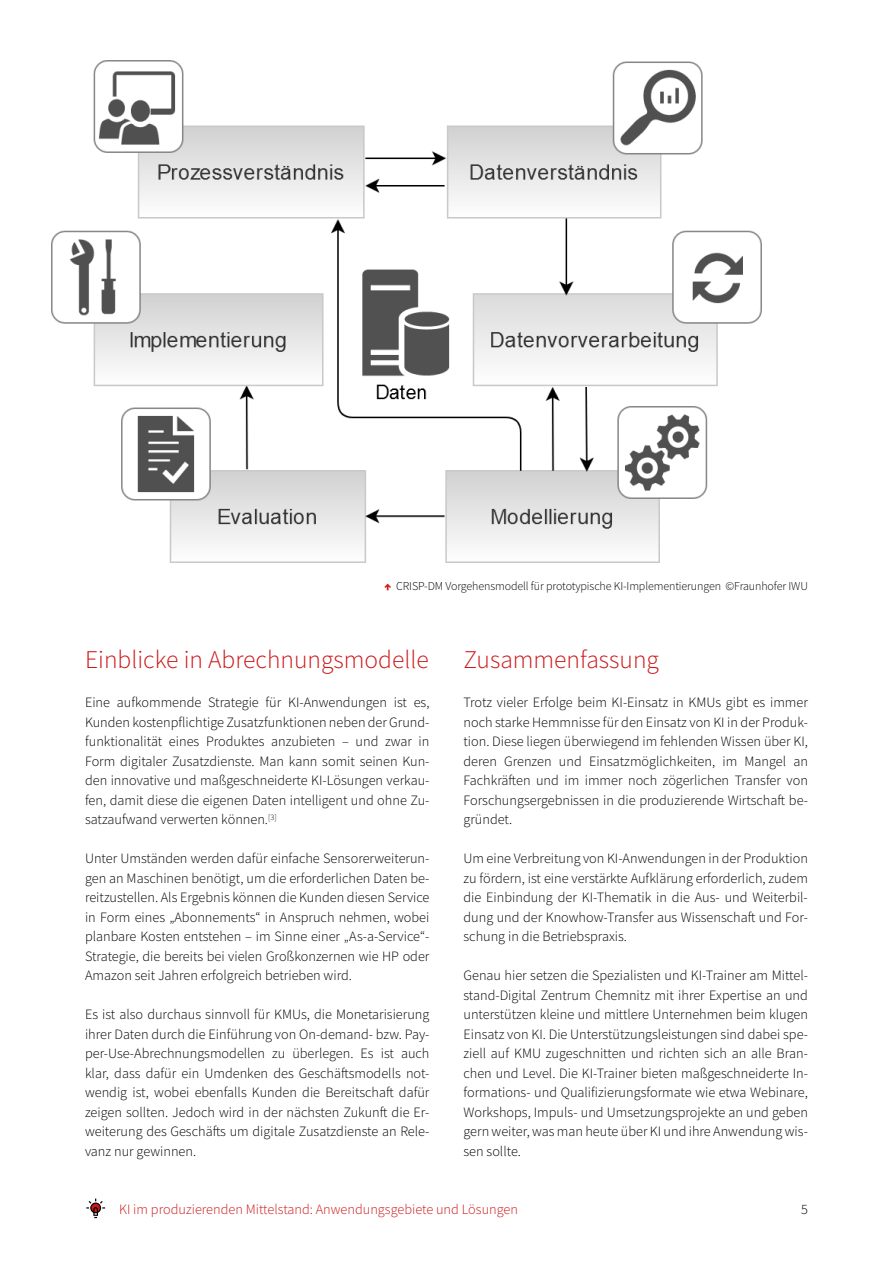
<style>
.page{position:relative;width:893px;height:1263px;background:#fff}
.page>*{position:absolute;margin:0;border:0;box-sizing:border-box;transform-origin:0 0}
.t1{font:300 25.5px "Source Sans Pro";color:#cd1719}
.t2{font:300 14.25px/19.5px "Source Sans Pro";color:#000;text-align:justify}
.t3{font:300 14.25px "Source Sans Pro";color:#cd1719}
.t4{font:300 12px "Source Sans Pro";letter-spacing:-.01em;color:#000}
.s1{font-weight:900;color:#cd1719}
</style>
<div class="page">
<img style="left:51px;top:61px;width:710px;height:501px">
<svg style="left:86px;top:1198px;width:19px;height:20px"></svg>
<p class="t4" style="left:384px;top:579px;width:425px"><span class="s1">↑</span> CRISP-DM Vorgehensmodell für prototypische KI-Implementierungen ©Fraunhofer IWU</p>
<h1 class="t1" style="left:85px;top:644px;width:345px">Einblicke in Abrechnungsmodelle</h1>
<p class="t2" style="left:85px;top:693px;width:346px">Eine aufkommende Strategie für KI-Anwendungen ist es, Kunden kostenpflichtige Zusatzfunktionen neben der Grund&shy;funktionalität eines Produktes anzubieten – und zwar in Form digitaler Zusatzdienste. Man kann somit seinen Kun&shy;den innovative und maßgeschneiderte KI-Lösungen verkau&shy;fen, damit diese die eigenen Daten intelligent und ohne Zu&shy;satzaufwand verwerten können.<sup>[3]</sup></p>
<p class="t2" style="left:85px;top:849px;width:346px">Unter Umständen werden dafür einfache Sensorerweiterun&shy;gen an Maschinen benötigt, um die erforderlichen Daten be&shy;reitzustellen. Als Ergebnis können die Kunden diesen Service in Form eines „Abonnements“ in Anspruch nehmen, wobei planbare Kosten entstehen – im Sinne einer „As-a-Service“- Strategie, die bereits bei vielen Großkonzernen wie HP oder Amazon seit Jahren erfolgreich betrieben wird.</p>
<p class="t2" style="left:85px;top:1005px;width:346px">Es ist also durchaus sinnvoll für KMUs, die Monetarisierung ihrer Daten durch die Einführung von On-demand- bzw. Pay&shy;per-Use-Abrechnungsmodellen zu überlegen. Es ist auch klar, dass dafür ein Umdenken des Geschäftsmodells not&shy;wendig ist, wobei ebenfalls Kunden die Bereitschaft dafür zeigen sollten. Jedoch wird in der nächsten Zukunft die Er&shy;weiterung des Geschäfts um digitale Zusatzdienste an Rele&shy;vanz nur gewinnen.</p>
<h1 class="t1" style="left:463px;top:644px;width:197px">Zusammenfassung</h1>
<p class="t2" style="left:463px;top:693px;width:346px">Trotz vieler Erfolge beim KI-Einsatz in KMUs gibt es immer noch starke Hemmnisse für den Einsatz von KI in der Produk&shy;tion. Diese liegen überwiegend im fehlenden Wissen über KI, deren Grenzen und Einsatzmöglichkeiten, im Mangel an Fachkräften und im immer noch zögerlichen Transfer von Forschungsergebnissen in die produzierende Wirtschaft be&shy;gründet.</p>
<p class="t2" style="left:463px;top:849px;width:346px">Um eine Verbreitung von KI-Anwendungen in der Produktion zu fördern, ist eine verstärkte Aufklärung erforderlich, zudem die Einbindung der KI-Thematik in die Aus- und Weiterbil&shy;dung und der Knowhow-Transfer aus Wissenschaft und For&shy;schung in die Betriebspraxis.</p>
<p class="t2" style="left:463px;top:966px;width:346px">Genau hier setzen die Spezialisten und KI-Trainer am Mittel&shy;stand-Digital Zentrum Chemnitz mit ihrer Expertise an und unterstützen kleine und mittlere Unternehmen beim klugen Einsatz von KI. Die Unterstützungsleistungen sind dabei spe&shy;ziell auf KMU zugeschnitten und richten sich an alle Bran&shy;chen und Level. Die KI-Trainer bieten maßgeschneiderte In&shy;formations- und Qualifizierungsformate wie etwa Webinare, Workshops, Impuls- und Umsetzungsprojekte an und geben gern weiter, was man heute über KI und ihre Anwendung wis&shy;sen sollte.</p>
<p class="t3" style="left:119px;top:1201px;width:400px">KI im produzierenden Mittelstand: Anwendungsgebiete und Lösungen</p>
<p class="t2" style="left:801px;top:1200px;width:8px">5</p>
</div>
